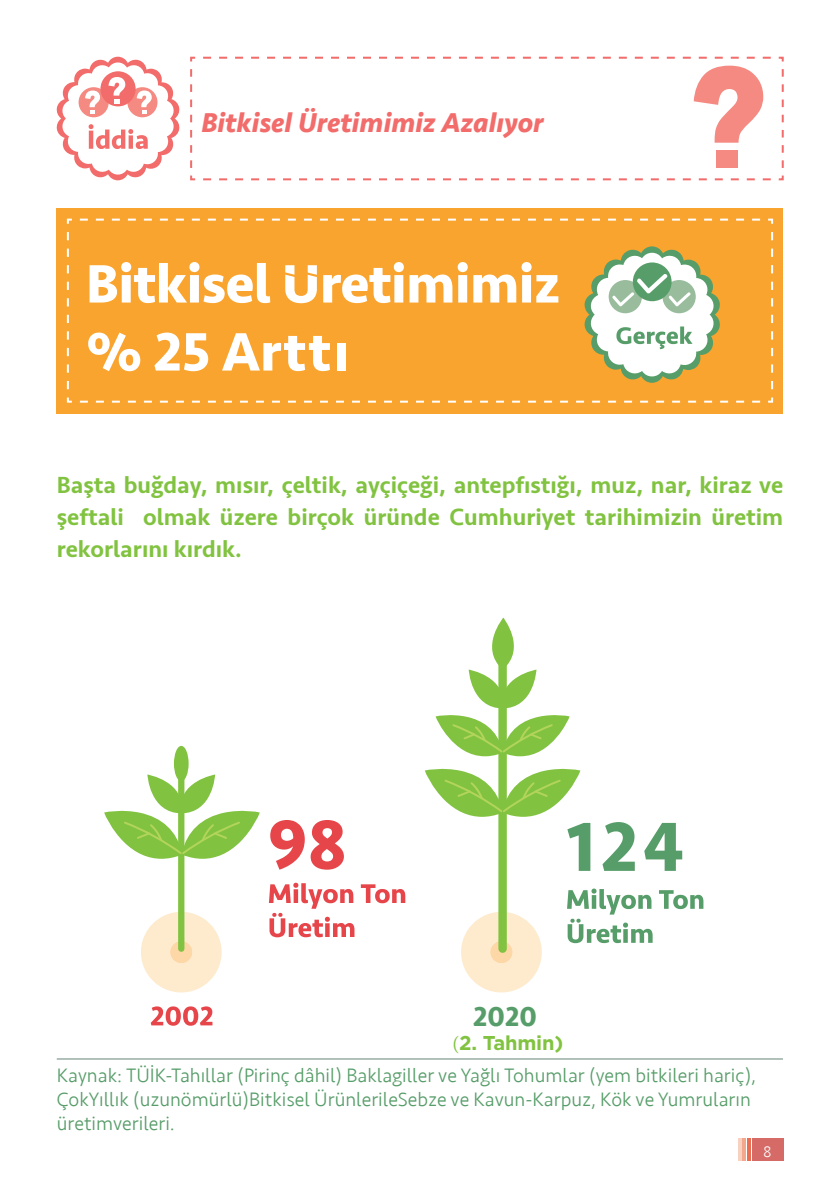
<style>
.page{position:relative;width:840px;height:1191px;background:#fff}
.page>*{position:absolute;margin:0;border:0;box-sizing:border-box;transform-origin:0 0}
.t1{font:700 72px "Seravek";color:#579d69}
.t2{font:700 56px/68px "Seravek";letter-spacing:-.01em;color:#fff}
.t3{font:italic 700 28px "Seravek";color:#f16c6a}
.t4{font:700 28px "Seravek";color:#579d69}
.t5{font:500 24px/32px "Seravek";color:#81c340;text-align:justify}
.t6{font:300 20px/24px "Seravek";color:#579d69}
.t7{font:700 20px "Gotham";letter-spacing:-.01em;color:#81c340}
.t8{font:300 16px "Seravek";color:#fff}
.s1{font-family:"Minion Pro";font-weight:400}
</style>
<div class="page">
<div style="left:751px;top:1138px;width:31px;height:23px;background:#d56a66"></div>
<hr style="left:746px;top:1138px;width:3px;height:23px;background:#ec6e52">
<hr style="left:742px;top:1138px;width:3px;height:23px;background:#f3a88e">
<hr style="left:737px;top:1138px;width:3px;height:23px;background:#f9d1c0">
<div style="left:57px;top:208px;width:725px;height:206px;background:#f9a42e"></div>
<svg style="left:66px;top:218px;width:707px;height:185px"></svg>
<svg style="left:270px;top:820px;width:34px;height:49px"></svg>
<svg style="left:310px;top:820px;width:34px;height:49px"></svg>
<svg style="left:141px;top:911px;width:80px;height:81px"></svg>
<div style="left:170px;top:941px;width:22px;height:22px;background:#fed7a6;border-radius:50%"></div>
<div style="left:178px;top:769px;width:6px;height:182px;background:#81c340;border-radius:3px"></div>
<div style="left:174px;top:746px;width:14px;height:35px;background:#81c340;border-radius:50%"></div>
<svg style="left:104px;top:774px;width:156px;height:97px"></svg>
<svg style="left:461px;top:911px;width:80px;height:81px"></svg>
<div style="left:490px;top:941px;width:22px;height:22px;background:#fed7a6;border-radius:50%"></div>
<div style="left:498px;top:643px;width:8px;height:309px;background:#81c340;border-radius:4px"></div>
<svg style="left:424px;top:617px;width:156px;height:212px"></svg>
<svg style="left:151px;top:1006px;width:61px;height:19px"></svg>
<svg style="left:360px;top:884px;width:45px;height:19px"></svg>
<svg style="left:269px;top:882px;width:85px;height:55px"></svg>
<svg style="left:659px;top:890px;width:44px;height:19px"></svg>
<svg style="left:567px;top:888px;width:85px;height:55px"></svg>
<svg style="left:190px;top:56px;width:594px;height:125px"></svg>
<svg style="left:693px;top:66px;width:69px;height:77px"></svg>
<div style="left:715px;top:150px;width:22px;height:18px;background:#f48a81"></div>
<svg style="left:56px;top:57px;width:124px;height:123px"></svg>
<svg style="left:583px;top:246px;width:137px;height:137px"></svg>
<hr style="left:57px;top:1058px;width:725px;height:1px;background:#648676">
<h3 class="t3" style="left:201px;top:99px;width:343px">Bitkisel Üretimimiz Azalıyor</h3>
<h2 class="t2" style="left:86px;top:249px;width:475px">Bitkisel Üretimimiz % 25 Arttı</h2>
<p class="t5" style="left:57px;top:469px;width:727px">Başta buğday, mısır, çeltik, ayçiçeği, antepfıstığı, muz, nar, kiraz ve şeftali olmak üzere birçok üründe Cumhuriyet tarihimizin üretim rekorlarını kırdık.</p>
<h1 class="t1" style="left:566px;top:789px;width:118px">124</h1>
<h3 class="t4" style="left:473px;top:994px;width:65px">2020</h3>
<p class="t7" style="left:452px;top:1029px;width:112px"><span class="s1">(</span>2. Tahmin)</p>
<p class="t6" style="left:57px;top:1064px;width:700px">Kaynak: TÜİK-Tahıllar (Pirinç dâhil) Baklagiller ve Yağlı Tohumlar (yem bitkileri hariç),<br>ÇokYıllık (uzunömürlü)Bitkisel ÜrünlerileSebze ve Kavun-Karpuz, Kök ve Yumruların üretimverileri.</p>
<p class="t8" style="left:762px;top:1142px;width:10px">8</p>
</div>
